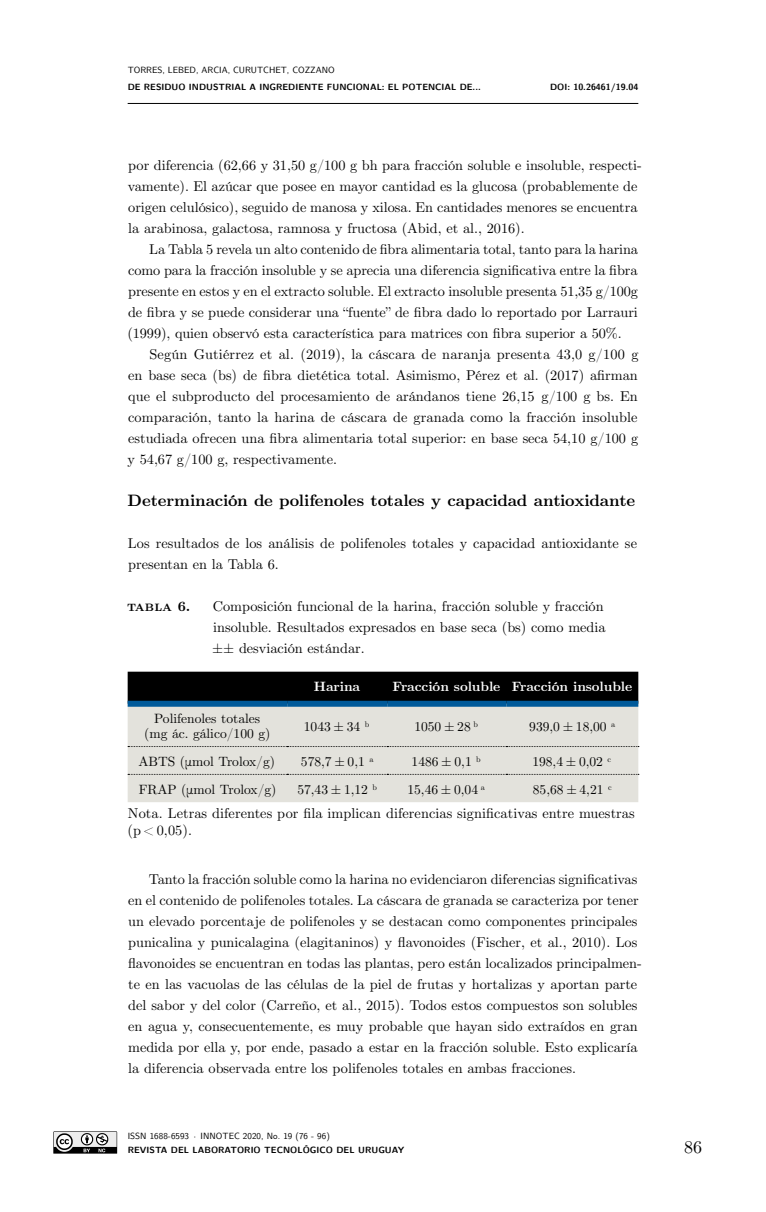
<style>
.page{position:relative;width:766px;height:1212px;background:#fff}
.page>*{position:absolute;margin:0;border:0;box-sizing:border-box;transform-origin:0 0}
.t1{font:18px "CMU Serif";color:#000}
._05_SUBTÍTULO_2{font:700 16.5px "CMU Serif";color:#000}
._02_TEXTO_NORMAL{font:14.25px/21px "CMU Serif";color:#000}
._17_CUADRO_TÍTULO{font:14.25px/21px "CMU Serif";color:#000}
._01_TEXTO_PRIMER{font:14.25px/21px "CMU Serif";letter-spacing:.005em;color:#000}
.GRÁFICO_ESPACIO{font:14.25px/17.1px "CMU Serif";letter-spacing:.005em;color:#000}
._17_CUADRO_TÍTULO-2{font:700 14.25px "CMU Serif";color:#000}
._18_CUADRO_TEXTO{font:13.5px/15px "CMU Serif";color:#000;text-align:center}
._18_CUADRO_CABEZALES{font:700 13.5px "CMU Serif";color:#fff}
.t2{font:700 9px "CMU Sans Serif";color:#000}
.t3{font:9px "CMU Sans Serif";color:#000}
</style>
<div class="page">
<hr style="left:128px;top:103px;width:510px;height:1px;background:#000">
<svg style="left:53px;top:1131px;width:64px;height:22px"></svg>
<div style="left:128px;top:672px;width:510px;height:29px;background:#000"></div>
<div style="left:128px;top:707px;width:510px;height:95px;background:#e3e2dc"></div>
<svg style="left:128px;top:746px;width:510px;height:1px"></svg>
<svg style="left:128px;top:774px;width:510px;height:1px"></svg>
<div style="left:128px;top:701px;width:159px;height:6px;background:#005a9a"></div>
<div style="left:287px;top:701px;width:100px;height:6px;background:#005a9a"></div>
<div style="left:387px;top:701px;width:119px;height:6px;background:#005a9a"></div>
<div style="left:506px;top:701px;width:132px;height:6px;background:#005a9a"></div>
<p class="t3" style="left:128px;top:62px;width:208px">TORRES, LEBED, ARCIA, CURUTCHET, COZZANO</p>
<p class="t2" style="left:128px;top:79px;width:354px">DE RESIDUO INDUSTRIAL A INGREDIENTE FUNCIONAL: EL POTENCIAL DE...</p>
<p class="t2" style="left:550px;top:79px;width:90px">DOI: 10.26461/19.04</p>
<p class="_02_TEXTO_NORMAL" style="left:128px;top:154px;width:515px">por diferencia (62,66 y 31,50 g/100 g bh para fracción soluble e insoluble, respecti&shy;vamente). El azúcar que posee en mayor cantidad es la glucosa (probablemente de origen celulósico), seguido de manosa y xilosa. En cantidades menores se encuentra la arabinosa, galactosa, ramnosa y fructosa (Abid, et al., 2016).</p>
<p class="_02_TEXTO_NORMAL" style="left:127px;top:238px;width:512px;text-align:justify;text-indent:22px">La Tabla 5 revela un alto contenido de fibra alimentaria total, tanto para la harina como para la fracción insoluble y se aprecia una diferencia significativa entre la fibra presente en estos y en el extracto soluble. El extracto insoluble presenta 51,35 g/100g de fibra y se puede considerar una “fuente” de fibra dado lo reportado por Larrauri (1999), quien observó esta característica para matrices con fibra superior a 50%.</p>
<p class="_02_TEXTO_NORMAL" style="left:127px;top:343px;width:512px;text-align:justify;text-indent:22px">Según Gutiérrez et al. (2019), la cáscara de naranja presenta 43,0 g/100 g en base seca (bs) de fibra dietética total. Asimismo, Pérez et al. (2017) afirman que el subproducto del procesamiento de arándanos tiene 26,15 g/100 g bs. En comparación, tanto la harina de cáscara de granada como la fracción insoluble estudiada ofrecen una fibra alimentaria total superior: en base seca 54,10 g/100 g y 54,67 g/100 g, respectivamente.</p>
<p class="_05_SUBTÍTULO_2" style="left:127px;top:487px;width:509px">Determinación de polifenoles totales y capacidad antioxidante</p>
<p class="_01_TEXTO_PRIMER" style="left:128px;top:532px;width:510px">Los resultados de los análisis de polifenoles totales y capacidad antioxidante se presentan en la Tabla 6.</p>
<p class="_17_CUADRO_TÍTULO-2" style="left:127px;top:595px;width:65px">Tabla 6.</p>
<p class="_17_CUADRO_TÍTULO" style="left:212px;top:595px;width:395px">Composición funcional de la harina, fracción soluble y fracción insoluble. Resultados expresados en base seca (bs) como media ±± desviación estándar.</p>
<p class="_18_CUADRO_CABEZALES" style="left:314px;top:676px;width:48px">Harina</p>
<p class="_18_CUADRO_CABEZALES" style="left:392px;top:676px;width:109px">Fracción soluble</p>
<p class="_18_CUADRO_CABEZALES" style="left:511px;top:676px;width:122px">Fracción insoluble</p>
<p class="_18_CUADRO_TEXTO" style="left:144px;top:711px;width:127px">Polifenoles totales (mg ác. gálico/100 g)</p>
<p class="_18_CUADRO_TEXTO" style="left:304px;top:718px;width:67px">1043 ± 34 <sup>b</sup></p>
<p class="_18_CUADRO_TEXTO" style="left:414px;top:718px;width:65px">1050 ± 28 <sup>b</sup></p>
<p class="_18_CUADRO_TEXTO" style="left:529px;top:718px;width:87px">939,0 ± 18,00 <sup>a</sup></p>
<p class="_18_CUADRO_TEXTO" style="left:138px;top:753px;width:138px">ABTS (μmol Trolox/g)</p>
<p class="_18_CUADRO_TEXTO" style="left:301px;top:753px;width:74px">578,7 ± 0,1 <sup>a</sup></p>
<p class="_18_CUADRO_TEXTO" style="left:411px;top:753px;width:71px">1486 ± 0,1 <sup>b</sup></p>
<p class="_18_CUADRO_TEXTO" style="left:532px;top:753px;width:80px">198,4 ± 0,02 <sup>c</sup></p>
<p class="_18_CUADRO_TEXTO" style="left:139px;top:781px;width:139px">FRAP (μmol Trolox/g)</p>
<p class="_18_CUADRO_TEXTO" style="left:297px;top:781px;width:81px">57,43 ± 1,12 <sup>b</sup></p>
<p class="_18_CUADRO_TEXTO" style="left:407px;top:781px;width:79px">15,46 ± 0,04 <sup>a</sup></p>
<p class="_18_CUADRO_TEXTO" style="left:532px;top:781px;width:80px">85,68 ± 4,21 <sup>c</sup></p>
<p class="GRÁFICO_ESPACIO" style="left:127px;top:804px;width:508px">Nota. Letras diferentes por fila implican diferencias significativas entre muestras (p &lt; 0,05).</p>
<p class="_02_TEXTO_NORMAL" style="left:128px;top:868px;width:515px;text-indent:21px">Tanto la fracción soluble como la harina no evidenciaron diferencias significativas en el contenido de polifenoles totales. La cáscara de granada se caracteriza por tener un elevado porcentaje de polifenoles y se destacan como componentes principales punicalina y punicalagina (elagitaninos) y flavonoides (Fischer, et al., 2010). Los flavonoides se encuentran en todas las plantas, pero están localizados principalmen&shy;te en las vacuolas de las células de la piel de frutas y hortalizas y aportan parte del sabor y del color (Carreño, et al., 2015). Todos estos compuestos son solubles en agua y, consecuentemente, es muy probable que hayan sido extraídos en gran medida por ella y, por ende, pasado a estar en la fracción soluble. Esto explicaría la diferencia observada entre los polifenoles totales en ambas fracciones.</p>
<p class="t3" style="left:128px;top:1128px;width:204px">ISSN 1688-6593 · INNOTEC 2020, No. 19 (76 - 96)</p>
<p class="t2" style="left:128px;top:1142px;width:278px">REVISTA DEL LABORATORIO TECNOLÓGICO DEL URUGUAY</p>
<p class="t1" style="left:683px;top:1133px;width:20px">86</p>
</div>
